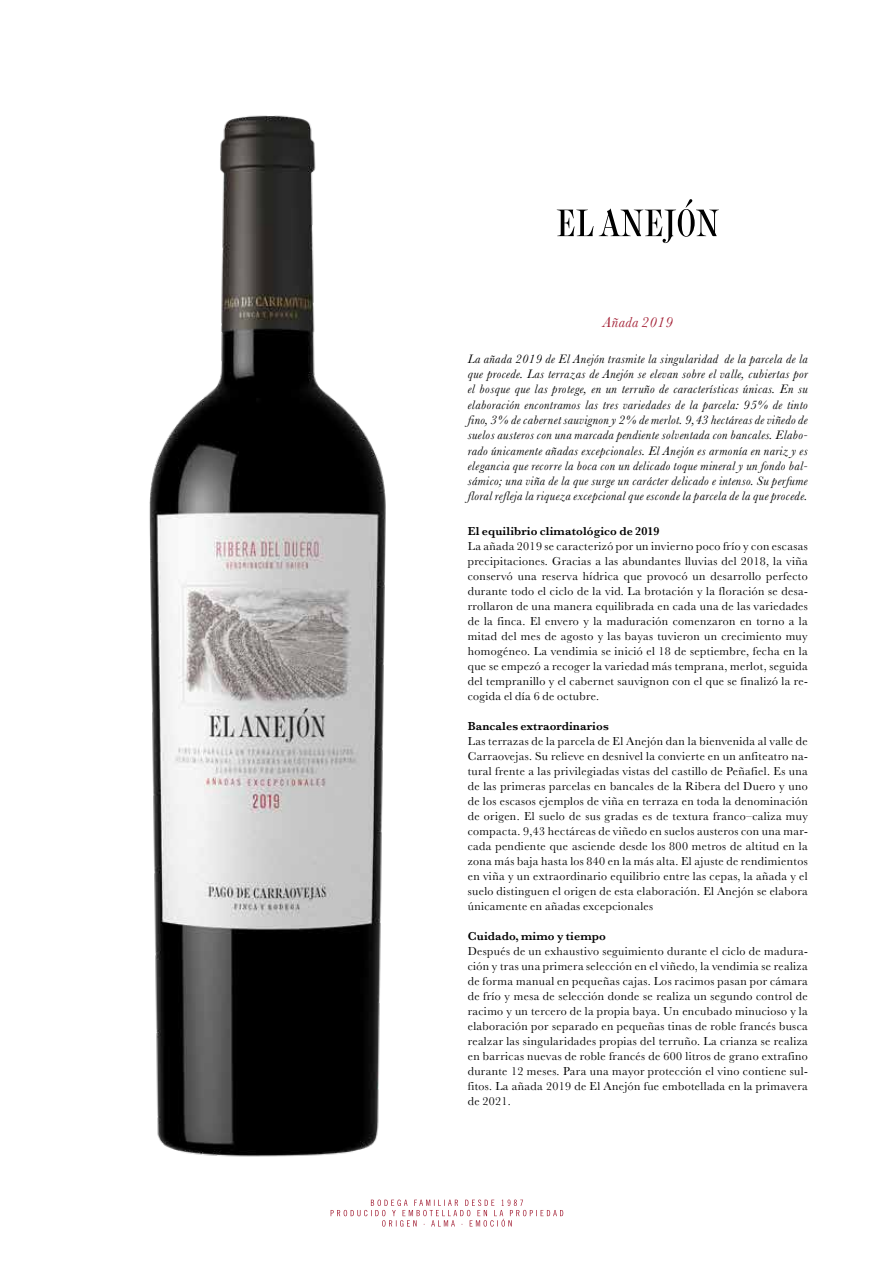
<style>
.page{position:relative;width:893px;height:1263px;background:#fff}
.page>*{position:absolute;margin:0;border:0;box-sizing:border-box;transform-origin:0 0}
.t1{font:italic 15px "Baskerville";letter-spacing:.03em;color:#a32035}
.t2{font:italic 12.75px/15.3px "Baskerville";letter-spacing:.03em;color:#000;text-align:justify}
.t3{font:12px/15px "Baskerville";letter-spacing:.03em;color:#000;text-align:justify}
.t4{font:600 12px "Baskerville";letter-spacing:.01em;color:#000}
</style>
<div class="page">
<svg style="left:331px;top:1199px;width:232px;height:27px"></svg>
<svg style="left:557px;top:199px;width:162px;height:44px"></svg>
<img style="left:149px;top:115px;width:237px;height:1042px">
<p class="t1" style="left:603px;top:312px;width:72px">Añada 2019</p>
<p class="t2" style="left:468px;top:351px;width:342px">La añada 2019 de El Anejón trasmite la singularidad de la parcela de la que procede. Las terrazas de Anejón se elevan sobre el valle, cubiertas por el bosque que las protege, en un terruño de características únicas. En su elaboración encontramos las tres variedades de la parcela: 95% de tinto fino, 3% de cabernet sauvignon y 2% de merlot. 9,43 hectáreas de viñedo de suelos austeros con una marcada pendiente solventada con bancales. Elabo&shy;rado únicamente añadas excepcionales. El Anejón es armonía en nariz y es elegancia que recorre la boca con un delicado toque mineral y un fondo bal&shy;sámico; una viña de la que surge un carácter delicado e intenso. Su perfume floral refleja la riqueza excepcional que esconde la parcela de la que procede.</p>
<p class="t4" style="left:468px;top:523px;width:193px">El equilibrio climatológico de 2019</p>
<p class="t3" style="left:468px;top:539px;width:342px">La añada 2019 se caracterizó por un invierno poco frío y con escasas precipitaciones. Gracias a las abundantes lluvias del 2018, la viña conservó una reserva hídrica que provocó un desarrollo perfecto durante todo el ciclo de la vid. La brotación y la floración se desa&shy;rrollaron de una manera equilibrada en cada una de las variedades de la finca. El envero y la maduración comenzaron en torno a la mitad del mes de agosto y las bayas tuvieron un crecimiento muy homogéneo. La vendimia se inició el 18 de septiembre, fecha en la que se empezó a recoger la variedad más temprana, merlot, seguida del tempranillo y el cabernet sauvignon con el que se finalizó la re&shy;cogida el día 6 de octubre.</p>
<p class="t4" style="left:468px;top:718px;width:142px">Bancales extraordinarios</p>
<p class="t3" style="left:468px;top:734px;width:342px">Las terrazas de la parcela de El Anejón dan la bienvenida al valle de Carraovejas. Su relieve en desnivel la convierte en un anfiteatro na&shy;tural frente a las privilegiadas vistas del castillo de Peñafiel. Es una de las primeras parcelas en bancales de la Ribera del Duero y uno de los escasos ejemplos de viña en terraza en toda la denominación de origen. El suelo de sus gradas es de textura franco–caliza muy compacta. 9,43 hectáreas de viñedo en suelos austeros con una mar&shy;cada pendiente que asciende desde los 800 metros de altitud en la zona más baja hasta los 840 en la más alta. El ajuste de rendimientos en viña y un extraordinario equilibrio entre las cepas, la añada y el suelo distinguen el origen de esta elaboración. El Anejón se elabora únicamente en añadas excepcionales</p>
<p class="t4" style="left:468px;top:928px;width:140px">Cuidado, mimo y tiempo</p>
<p class="t3" style="left:468px;top:944px;width:342px">Después de un exhaustivo seguimiento durante el ciclo de madura&shy;ción y tras una primera selección en el viñedo, la vendimia se realiza de forma manual en pequeñas cajas. Los racimos pasan por cámara de frío y mesa de selección donde se realiza un segundo control de racimo y un tercero de la propia baya. Un encubado minucioso y la elaboración por separado en pequeñas tinas de roble francés busca realzar las singularidades propias del terruño. La crianza se realiza en barricas nuevas de roble francés de 600 litros de grano extrafino durante 12 meses. Para una mayor protección el vino contiene sul&shy;fitos. La añada 2019 de El Anejón fue embotellada en la primavera de 2021.</p>
</div>
